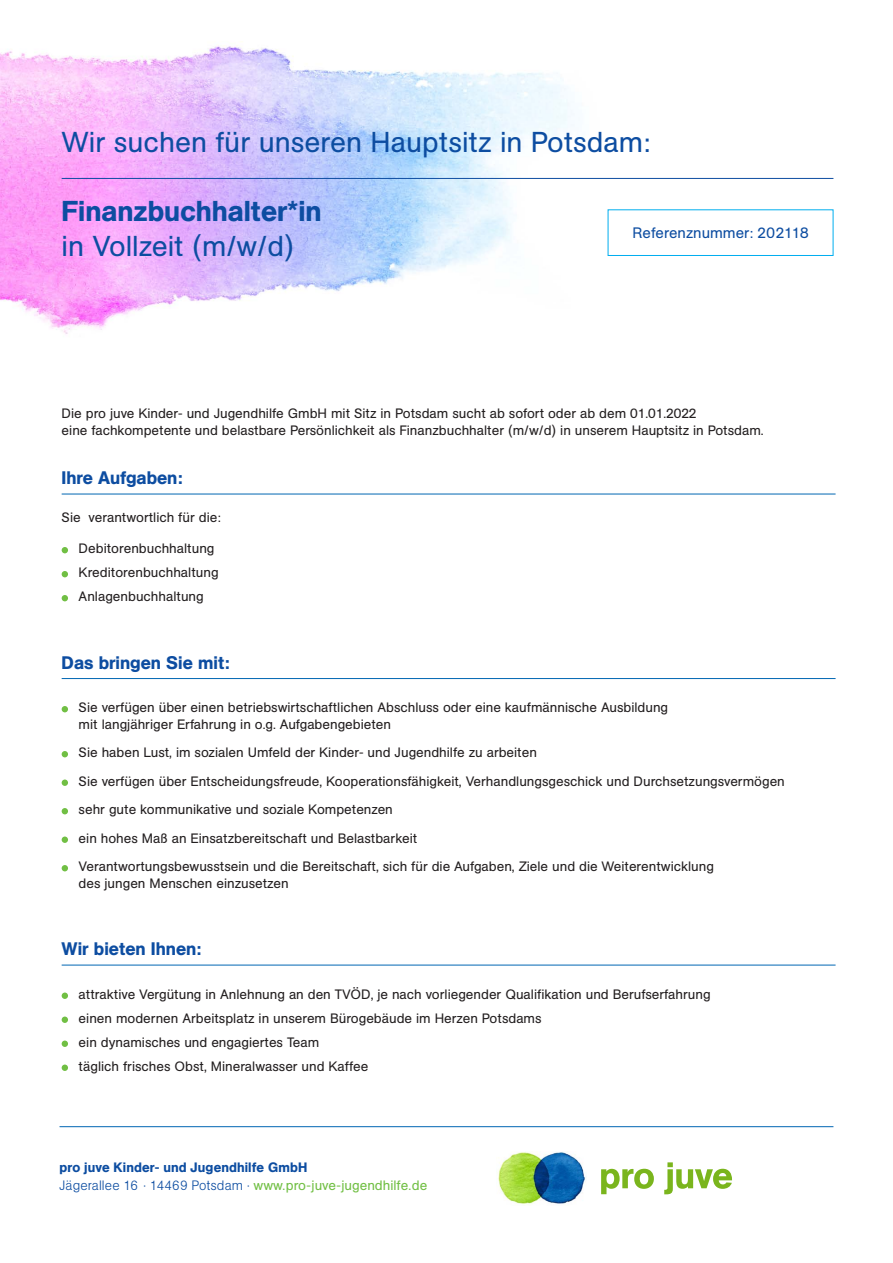
<style>
.page{position:relative;width:893px;height:1263px;background:#fff}
.page>*{position:absolute;margin:0;border:0;box-sizing:border-box;transform-origin:0 0}
.t1{font:28.5px "AG Book Pro";color:#0d4da1}
.t2{font:500 28.5px "AG Book Pro";color:#0d4da1}
.t3{font:500 18px "AG Book Pro";color:#0d4da1}
.t4{font:15px "AG Book Pro";color:#0d4da1}
.t5{font:13.5px/24px "AG Book Pro";color:#231f20}
.t6{font:500 13.5px/18px "AG Book Pro";letter-spacing:.01em;color:#0d4da1}
.s1{font-weight:300}
.s2{font-weight:400;color:#71bf44}
</style>
<div class="page">
<img style="left:0;top:45px;width:630px;height:289px">
<hr style="left:62px;top:494px;width:774px;height:1px;background:#0166b3">
<hr style="left:62px;top:678px;width:774px;height:1px;background:#0166b3">
<hr style="left:62px;top:965px;width:774px;height:1px;background:#0166b3">
<svg style="left:62px;top:547px;width:6px;height:6px"></svg>
<svg style="left:62px;top:571px;width:6px;height:6px"></svg>
<svg style="left:62px;top:595px;width:6px;height:6px"></svg>
<svg style="left:62px;top:706px;width:6px;height:6px"></svg>
<svg style="left:62px;top:751px;width:6px;height:6px"></svg>
<div style="left:62px;top:779px;width:6px;height:7px;background:#71bf44;border-radius:50%"></div>
<svg style="left:62px;top:808px;width:6px;height:6px"></svg>
<div style="left:62px;top:836px;width:6px;height:7px;background:#71bf44;border-radius:50%"></div>
<svg style="left:62px;top:865px;width:6px;height:6px"></svg>
<div style="left:62px;top:992px;width:6px;height:7px;background:#71bf44;border-radius:50%"></div>
<div style="left:62px;top:1016px;width:6px;height:7px;background:#71bf44;border-radius:50%"></div>
<div style="left:62px;top:1040px;width:6px;height:7px;background:#71bf44;border-radius:50%"></div>
<div style="left:62px;top:1064px;width:6px;height:7px;background:#71bf44;border-radius:50%"></div>
<hr style="left:62px;top:178px;width:771px;height:1px;background:#0d4da1">
<div style="left:608px;top:209px;width:225px;height:47px;border:1px solid #00aeef"></div>
<hr style="left:60px;top:1126px;width:773px;height:1px;background:#0166b3">
<img style="left:498px;top:1152px;width:88px;height:52px">
<svg style="left:601px;top:1162px;width:131px;height:32px"></svg>
<h1 class="t1" style="left:62px;top:124px;width:590px">Wir suchen für unseren Hauptsitz in Potsdam:</h1>
<h1 class="t2" style="left:62px;top:193px;width:261px">Finanzbuchhalter*in</h1>
<h1 class="t1" style="left:62px;top:227px;width:234px">in Vollzeit (m/w/d)</h1>
<p class="t4" style="left:633px;top:223px;width:177px">Referenznummer: 202118</p>
<p class="t5" style="left:62px;top:405px;width:704px;line-height:16.5px">Die pro juve Kinder- und Jugendhilfe GmbH mit Sitz in Potsdam sucht ab sofort oder ab dem 01.01.2022<br>eine fachkompetente und belastbare Persönlichkeit als Finanzbuchhalter (m/w/d) in unserem Hauptsitz in Potsdam.</p>
<h2 class="t3" style="left:62px;top:466px;width:123px">Ihre Aufgaben:</h2>
<p class="t5" style="left:62px;top:505px;width:161px">Sie verantwortlich für die:</p>
<p class="t5" style="left:79px;top:536px;width:141px">Debitorenbuchhaltung<br>Kreditorenbuchhaltung<br>Anlagenbuchhaltung</p>
<h2 class="t3" style="left:62px;top:651px;width:169px">Das bringen Sie mit:</h2>
<p class="t5" style="left:79px;top:699px;width:591px;line-height:16.5px">Sie verfügen über einen betriebswirtschaftlichen Abschluss oder eine kaufmännische Ausbildung mit langjähriger Erfahrung in o.g. Aufgabengebieten</p>
<p class="t5" style="left:79px;top:738px;width:708px;line-height:28.5px">Sie haben Lust, im sozialen Umfeld der Kinder- und Jugendhilfe zu arbeiten<br>Sie verfügen über Entscheidungsfreude, Kooperationsfähigkeit, Verhandlungsgeschick und Durchsetzungsvermögen sehr gute kommunikative und soziale Kompetenzen<br>ein hohes Maß an Einsatzbereitschaft und Belastbarkeit<br>Verantwortungsbewusstsein und die Bereitschaft, sich für die Aufgaben, Ziele und die Weiterentwicklung</p>
<p class="t5" style="left:79px;top:871px;width:211px">des jungen Menschen einzusetzen</p>
<h2 class="t3" style="left:62px;top:937px;width:141px">Wir bieten Ihnen:</h2>
<p class="t5" style="left:79px;top:982px;width:633px">attraktive Vergütung in Anlehnung an den TVÖD, je nach vorliegender Qualifikation und Berufserfahrung einen modernen Arbeitsplatz in unserem Bürogebäude im Herzen Potsdams<br>ein dynamisches und engagiertes Team<br>täglich frisches Obst, Mineralwasser und Kaffee</p>
<p class="t6" style="left:60px;top:1158px;width:369px">pro juve Kinder- und Jugendhilfe GmbH<br><span class="s1">Jägerallee 16 · 14469 Potsdam ·</span> <span class="s2">www.pro-juve-jugendhilfe.de</span></p>
</div>
